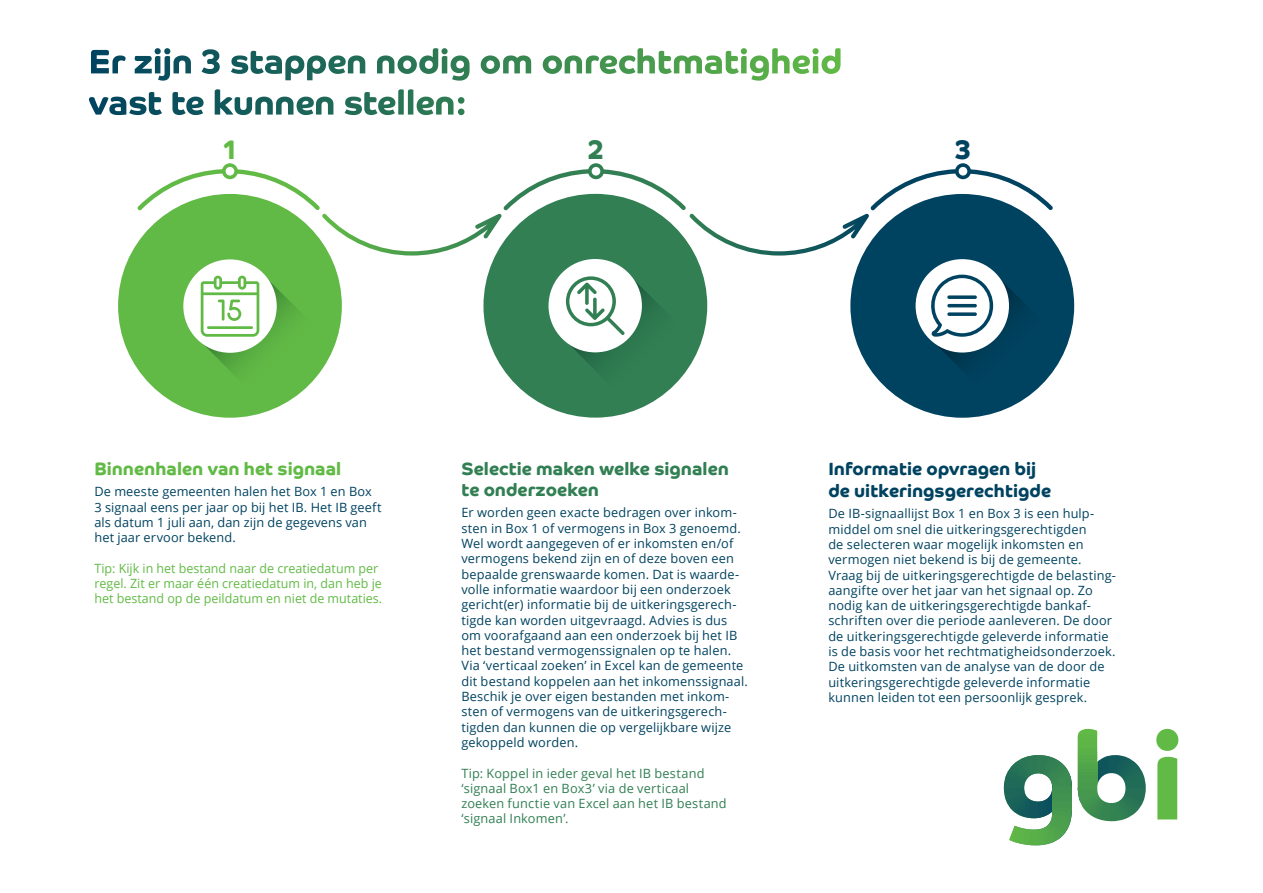
<style>
.page{position:relative;width:1263px;height:893px;background:#fff}
.page>*{position:absolute;margin:0;border:0;box-sizing:border-box;transform-origin:0 0}
.t1{font:700 27px "Co Headline";color:#62ba46}
.t2{font:700 27px "Co Headline";color:#317f53}
.t3{font:700 27px "Co Headline";color:#004360}
.t4{font:700 17.85px/21.5px "Co Headline";letter-spacing:.005em;color:#004360}
.t5{font:700 17.85px/21.5px "Co Headline";letter-spacing:.005em;color:#317f53}
.t6{font:700 17.85px "Co Headline";letter-spacing:.005em;color:#62ba46}
.t7{font:12.75px/15.3px "Open Sans";letter-spacing:.015em;color:#004360}
.t8{font:12.75px/15.3px "Open Sans";color:#62ba46}
.t9{font:12.75px/15.3px "Open Sans";letter-spacing:.015em;color:#317f53}
</style>
<div class="page">
<svg style="left:1156px;top:729px;width:22px;height:90px;background:#80c76a"></svg>
<svg style="left:1004px;top:755px;width:68px;height:90px"></svg>
<svg style="left:1078px;top:729px;width:68px;height:92px"></svg>
<svg style="left:419px;top:48px;width:421px;height:26px"></svg>
<svg style="left:137px;top:163px;width:916px;height:93px"></svg>
<div style="left:118px;top:194px;width:224px;height:224px;background:#62ba46;border-radius:50%"></div>
<div style="left:183px;top:259px;width:94px;height:94px;background:#fff;border-radius:50%"></div>
<svg style="left:193px;top:269px;width:130px;height:130px"></svg>
<div style="left:483px;top:194px;width:224px;height:224px;background:#317f53;border-radius:50%"></div>
<div style="left:548px;top:259px;width:94px;height:93px;background:#fff;border-radius:50%"></div>
<svg style="left:558px;top:268px;width:131px;height:131px"></svg>
<div style="left:850px;top:194px;width:224px;height:224px;background:#004360;border-radius:50%"></div>
<div style="left:915px;top:259px;width:94px;height:94px;background:#fff;border-radius:50%"></div>
<svg style="left:925px;top:269px;width:130px;height:130px"></svg>
<svg style="left:947px;top:295px;width:30px;height:4px"></svg>
<hr style="left:947px;top:304px;width:30px;height:3px;background:#004360;border-radius:2px">
<svg style="left:947px;top:312px;width:30px;height:4px"></svg>
<h1 class="t1" style="left:223px;top:134px;width:14px">1</h1>
<h1 class="t2" style="left:588px;top:134px;width:17px">2</h1>
<h1 class="t3" style="left:955px;top:134px;width:18px">3</h1>
<h2 class="t6" style="left:94px;top:458px;width:248px">Binnenhalen van het signaal</h2>
<p class="t7" style="left:94px;top:484px;width:289px">De meeste gemeenten halen het Box 1 en Box 3 signaal eens per jaar op bij het IB. Het IB geeft als datum 1 juli aan, dan zijn de gegevens van het jaar ervoor bekend.</p>
<p class="t8" style="left:94px;top:560px;width:289px">Tip: Kijk in het bestand naar de creatiedatum per regel. Zit er maar één creatiedatum in, dan heb je het bestand op de peildatum en niet de mutaties.</p>
<h2 class="t5" style="left:461px;top:458px;width:269px">Selectie maken welke signalen te onderzoeken</h2>
<p class="t7" style="left:461px;top:505px;width:288px">Er worden geen exacte bedragen over inkom&shy;sten in Box 1 of vermogens in Box 3 genoemd.<br>Wel wordt aangegeven of er inkomsten en/of vermogens bekend zijn en of deze boven een bepaalde grenswaarde komen. Dat is waarde&shy;volle informatie waardoor bij een onderzoek gericht(er) informatie bij de uitkeringsgerech&shy;tigde kan worden uitgevraagd. Advies is dus om voorafgaand aan een onderzoek bij het IB het bestand vermogenssignalen op te halen.<br>Via ‘verticaal zoeken’ in Excel kan de gemeente dit bestand koppelen aan het inkomenssignaal.<br>Beschik je over eigen bestanden met inkom&shy;sten of vermogens van de uitkeringsgerech&shy;tigden dan kunnen die op vergelijkbare wijze gekoppeld worden.</p>
<p class="t9" style="left:461px;top:765px;width:267px">Tip: Koppel in ieder geval het IB bestand ‘signaal Box1 en Box3’ via de verticaal zoeken functie van Excel aan het IB bestand ‘signaal Inkomen’.</p>
<h2 class="t4" style="left:828px;top:459px;width:224px">Informatie opvragen bij de uitkeringsgerechtigde</h2>
<p class="t7" style="left:828px;top:506px;width:289px">De IB-signaallijst Box 1 en Box 3 is een hulp&shy;middel om snel die uitkeringsgerechtigden<br>de selecteren waar mogelijk inkomsten en vermogen niet bekend is bij de gemeente.<br>Vraag bij de uitkeringsgerechtigde de belasting&shy;aangifte over het jaar van het signaal op. Zo nodig kan de uitkeringsgerechtigde bankaf&shy;schriften over die periode aanleveren. De door de uitkeringsgerechtigde geleverde informatie is de basis voor het rechtmatigheidsonderzoek.<br>De uitkomsten van de analyse van de door de uitkeringsgerechtigde geleverde informatie kunnen leiden tot een persoonlijk gesprek.</p>
</div>
